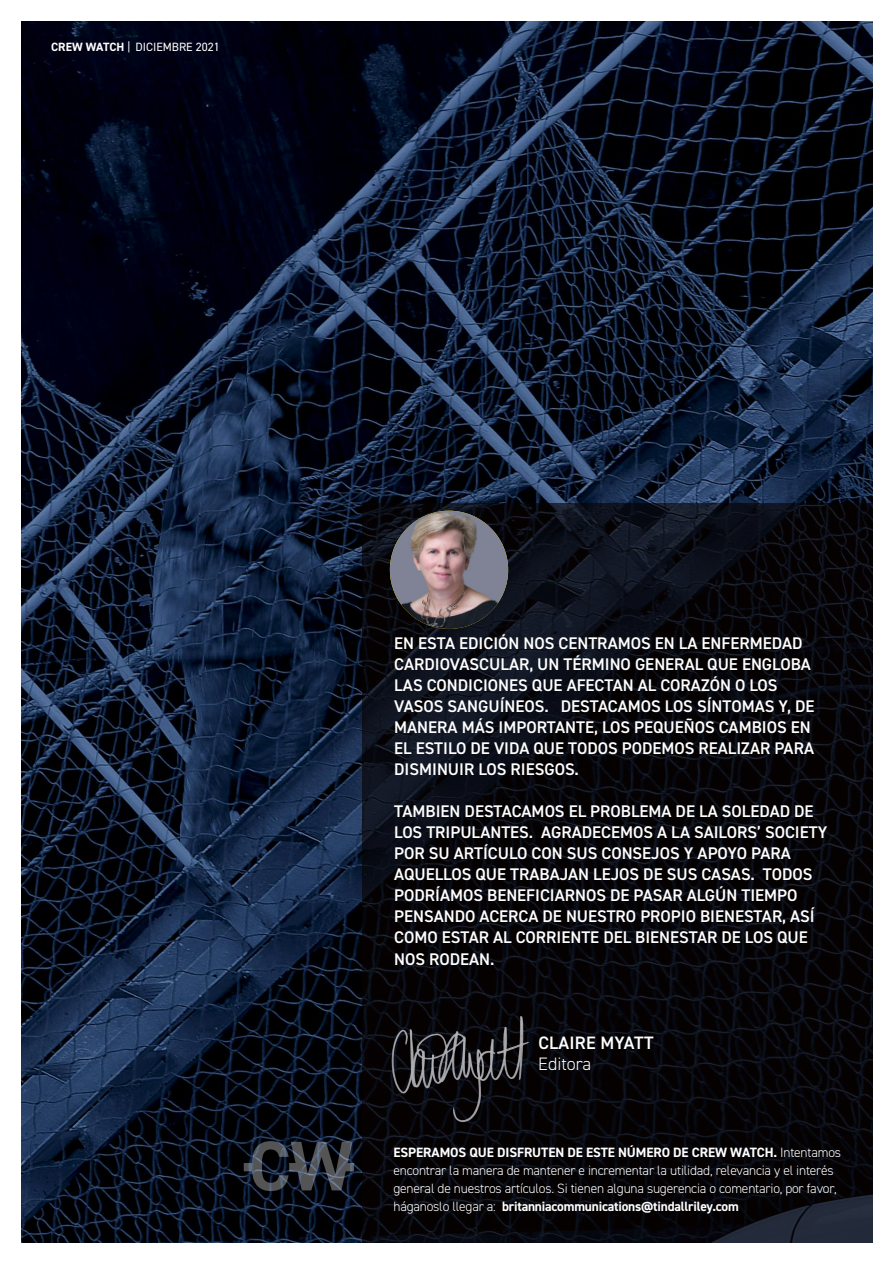
<style>
.page{position:relative;width:894px;height:1264px;background:#fff}
.page>*{position:absolute;margin:0;border:0;box-sizing:border-box;transform-origin:0 0}
.t1{font:600 18px "DIN2014";letter-spacing:.01em;color:#fff}
.t2{font:300 18px "DIN2014";color:#fff}
.t3{font:600 16.8px/21px "DIN2014";color:#fff}
.t4{font:300 13.5px/18px "DIN2014";letter-spacing:-.015em;color:#fff}
.t5{font:12px "DIN2014";color:#fff}
.s1{font-weight:700}
</style>
<div class="page">
<img style="left:21px;top:21px;width:851px;height:1221px">
<div style="left:362px;top:503px;width:510px;height:739px;background:#080302;opacity:.63"></div>
<svg style="left:244px;top:1140px;width:110px;height:50px;background:#2e333c"></svg>
<img style="left:369px;top:1004px;width:184px;height:126px">
<img style="left:390px;top:510px;width:118px;height:118px;border-radius:50%">
<img style="left:720px;top:127px;width:153px;height:427px">
<p class="t5" style="left:51px;top:43px;width:170px"><span class="s1">CREW WATCH</span> | DICIEMBRE 2021</p>
<p class="t3" style="left:394px;top:634px;width:421px">EN ESTA EDICIÓN NOS CENTRAMOS EN LA ENFERMEDAD CARDIOVASCULAR, UN TÉRMINO GENERAL QUE ENGLOBA LAS CONDICIONES QUE AFECTAN AL CORAZÓN O LOS VASOS SANGUÍNEOS. DESTACAMOS LOS SÍNTOMAS Y, DE MANERA MÁS IMPORTANTE, LOS PEQUEÑOS CAMBIOS EN EL ESTILO DE VIDA QUE TODOS PODEMOS REALIZAR PARA DISMINUIR LOS RIESGOS.</p>
<p class="t3" style="left:394px;top:802px;width:434px">TAMBIEN DESTACAMOS EL PROBLEMA DE LA SOLEDAD DE LOS TRIPULANTES. AGRADECEMOS A LA SAILORS’ SOCIETY POR SU ARTÍCULO CON SUS CONSEJOS Y APOYO PARA AQUELLOS QUE TRABAJAN LEJOS DE SUS CASAS. TODOS PODRÍAMOS BENEFICIARNOS DE PASAR ALGÚN TIEMPO PENSANDO ACERCA DE NUESTRO PROPIO BIENESTAR, ASÍ COMO ESTAR AL CORRIENTE DEL BIENESTAR DE LOS QUE NOS RODEAN.</p>
<p class="t1" style="left:538px;top:1035px;width:117px">CLAIRE MYATT</p>
<p class="t2" style="left:538px;top:1056px;width:54px">Editora</p>
<p class="t4" style="left:393px;top:1144px;width:449px"><span class="s1">ESPERAMOS QUE DISFRUTEN DE ESTE NÚMERO DE CREW WATCH.</span> Intentamos encontrar la manera de mantener e incrementar la utilidad, relevancia y el interés general de nuestros artículos. Si tienen alguna sugerencia o comentario, por favor, háganoslo llegar a: <span class="s1">britanniacommunications@tindallriley.com</span></p>
</div>
